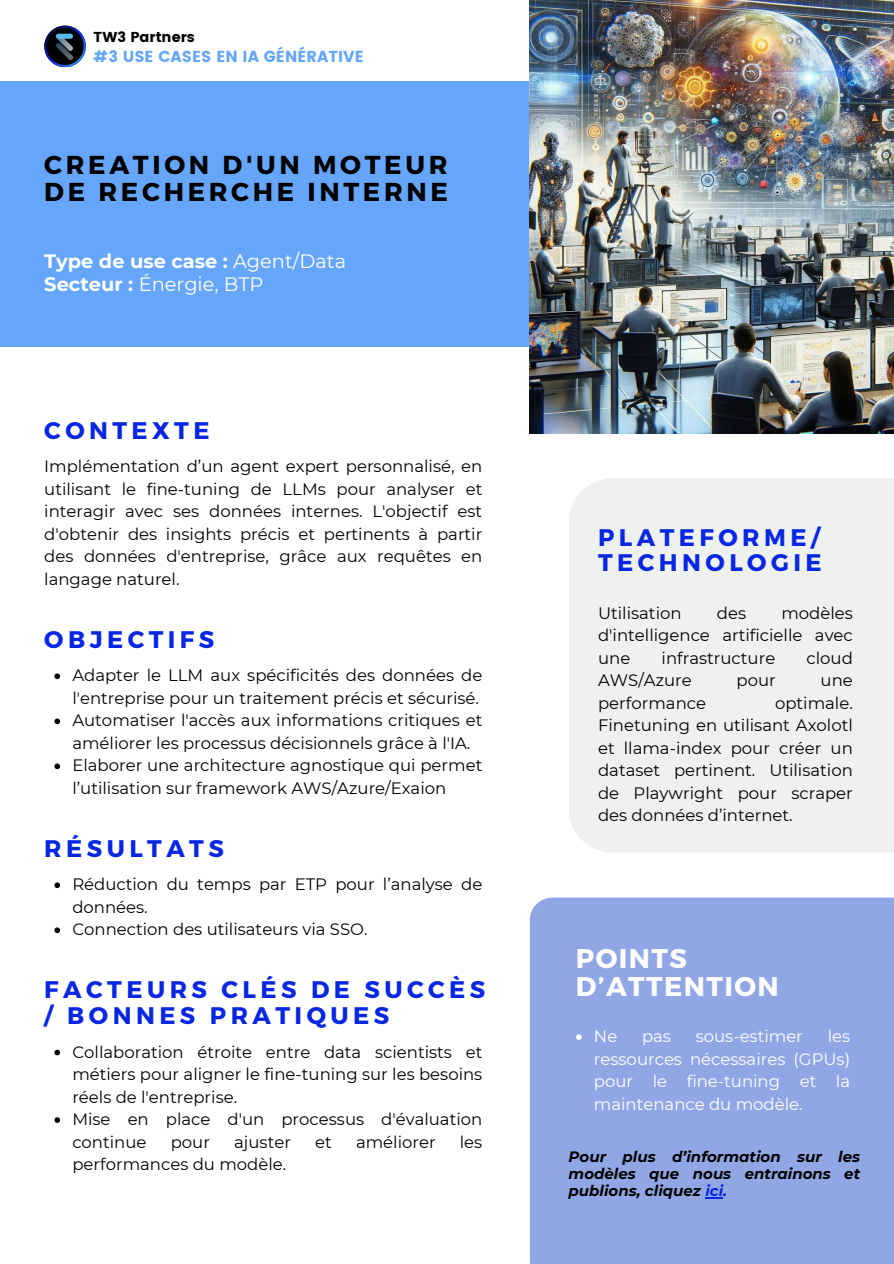
<style>
.page{position:relative;width:894px;height:1264px;background:#fff}
.page>*{position:absolute;margin:0;border:0;box-sizing:border-box;transform-origin:0 0}
.t1{font:700 27px/28.2px "Montserrat";letter-spacing:.055em;color:#fff}
.t2{font:700 25.95px/27px "Montserrat";letter-spacing:.14em;color:#000}
.t3{font:700 24px/25.8px "Montserrat";letter-spacing:.185em;color:#0626e3}
.t4{font:700 19.35px/23.7px "Montserrat";color:#fff}
.t5{font:16.5px/22.5px "Montserrat";color:#000;text-align:justify}
.t6{font:16.5px/22.5px "Montserrat";color:#fff;text-align:justify}
.t7{font:15.9px "Poppins";color:#65a6fa}
.t8{font:italic 700 15px/16.8px "Montserrat";color:#000;text-align:justify}
.t9{font:14.4px "Poppins";color:#000}
.s1{font-weight:400}
.s2{color:#0626e3}
</style>
<div class="page">
<div style="left:0;top:82px;width:614px;height:265px;background:#65a6fa"></div>
<img style="left:529px;top:0;width:364px;height:433px">
<div style="left:569px;top:478px;width:324px;height:374px;background:#eff1ef"></div>
<div style="left:529px;top:897px;width:364px;height:366px;background:#91a7e5"></div>
<svg style="left:54px;top:882px;width:6px;height:6px"></svg>
<svg style="left:54px;top:927px;width:6px;height:6px"></svg>
<svg style="left:54px;top:673px;width:6px;height:6px"></svg>
<svg style="left:54px;top:718px;width:6px;height:6px"></svg>
<svg style="left:54px;top:763px;width:6px;height:6px"></svg>
<svg style="left:576px;top:1034px;width:5px;height:5px"></svg>
<svg style="left:54px;top:1049px;width:6px;height:6px"></svg>
<svg style="left:54px;top:1117px;width:6px;height:5px"></svg>
<svg style="left:44px;top:26px;width:42px;height:41px"></svg>
<img style="left:52px;top:33px;width:26px;height:26px">
<svg style="left:705px;top:1197px;width:18px;height:1px"></svg>
<p class="t9" style="left:94px;top:28px;width:103px">TW3 Partners</p>
<p class="t7" style="left:94px;top:47px;width:271px">#3 USE CASES EN IA GÉNÉRATIVE</p>
<h2 class="t2" style="left:44px;top:150px;width:405px">CREATION D'UN MOTEUR<br>DE RECHERCHE INTERNE</h2>
<p class="t4" style="left:44px;top:249px;width:303px">Type de use case : <span class="s1">Agent/Data<br></span>Secteur : <span class="s1">Énergie, BTP</span></p>
<h3 class="t3" style="left:44px;top:416px;width:167px">CONTEXTE</h3>
<p class="t5" style="left:44px;top:455px;width:439px">Implémentation d’un agent expert personnalisé, en utilisant le fine-tuning de LLMs pour analyser et interagir avec ses données internes. L'objectif est d'obtenir des insights précis et pertinents à partir des données d'entreprise, grâce aux requêtes en langage naturel.</p>
<h3 class="t3" style="left:44px;top:625px;width:171px">OBJECTIFS</h3>
<p class="t5" style="left:72px;top:664px;width:411px;text-align:left">Adapter le LLM aux spécificités des données de l'entreprise pour un traitement précis et sécurisé.<br>Automatiser l'accès aux informations critiques et améliorer les processus décisionnels grâce à l'IA.<br>Elaborer une architecture agnostique qui permet l’utilisation sur framework AWS/Azure/Exaion</p>
<h3 class="t3" style="left:44px;top:834px;width:181px">RÉSULTATS</h3>
<p class="t5" style="left:72px;top:873px;width:411px;text-align:left">Réduction du temps par ETP pour l’analyse de données.<br>Connection des utilisateurs via SSO.</p>
<h3 class="t3" style="left:44px;top:975px;width:442px">FACTEURS CLÉS DE SUCCÈS / BONNES PRATIQUES</h3>
<p class="t5" style="left:72px;top:1040px;width:411px;text-align:left">Collaboration étroite entre data scientists et métiers pour aligner le fine-tuning sur les besoins réels de l'entreprise.<br>Mise en place d'un processus d'évaluation continue</p>
<p class="t5" style="left:171px;top:1130px;width:41px">pour</p>
<p class="t5" style="left:234px;top:1130px;width:58px">ajuster</p>
<p class="t5" style="left:315px;top:1130px;width:18px">et</p>
<p class="t5" style="left:356px;top:1130px;width:81px">améliorer</p>
<p class="t5" style="left:460px;top:1130px;width:24px">les</p>
<p class="t5" style="left:72px;top:1152px;width:215px">performances du modèle.</p>
<h3 class="t3" style="left:598px;top:523px;width:225px">PLATEFORME/<br>TECHNOLOGIE</h3>
<p class="t5" style="left:598px;top:601px;width:256px;text-indent:183px">modèles d'intelligence artificielle avec une</p>
<p class="t5" style="left:598px;top:601px;width:85px">Utilisation</p>
<p class="t5" style="left:716px;top:601px;width:31px">des</p>
<p class="t5" style="left:661px;top:646px;width:115px">infrastructure</p>
<p class="t5" style="left:806px;top:646px;width:48px">cloud</p>
<p class="t5" style="left:598px;top:669px;width:95px">AWS/Azure</p>
<p class="t5" style="left:736px;top:669px;width:41px">pour</p>
<p class="t5" style="left:820px;top:669px;width:34px">une</p>
<p class="t5" style="left:598px;top:691px;width:109px">performance</p>
<p class="t5" style="left:598px;top:691px;width:256px;text-indent:177px">optimale.<br>Finetuning en utilisant Axolotl et llama-index pour créer un dataset pertinent. Utilisation de Playwright pour scraper des données d’internet.</p>
<h1 class="t1" style="left:575px;top:942px;width:204px">POINTS<br>D’ATTENTION</h1>
<p class="t6" style="left:593px;top:1024px;width:25px">Ne</p>
<p class="t6" style="left:642px;top:1024px;width:30px">pas</p>
<p class="t6" style="left:695px;top:1024px;width:109px">sous-estimer</p>
<p class="t6" style="left:593px;top:1024px;width:258px;text-indent:234px">les ressources nécessaires (GPUs) pour le fine-tuning et la maintenance du modèle.</p>
<p class="t8" style="left:568px;top:1148px;width:293px">Pour plus d’information sur les modèles que nous entrainons et publions, cliquez <span class="s2">ici.</span></p>
</div>
